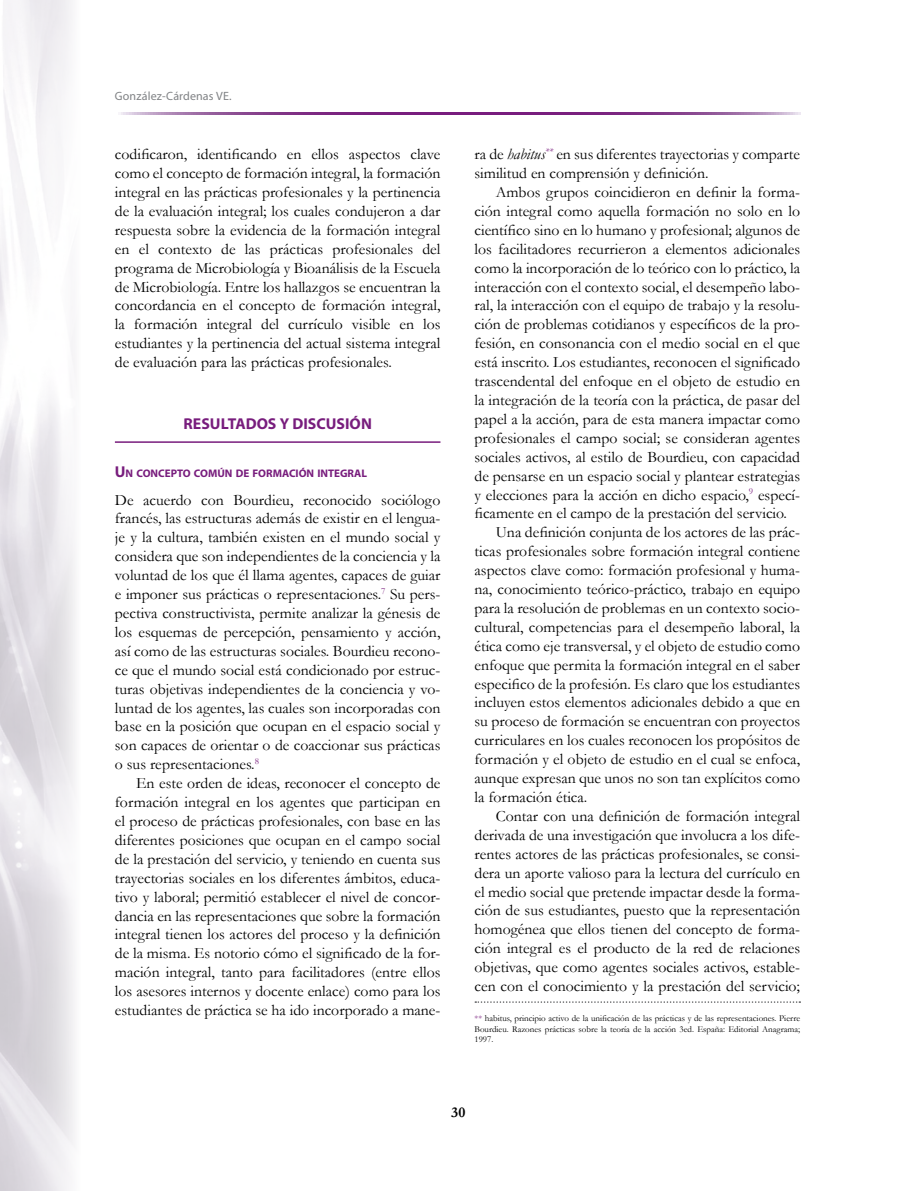
<style>
.page{position:relative;width:915px;height:1191px;background:#fff}
.page>*{position:absolute;margin:0;border:0;box-sizing:border-box;transform-origin:0 0}
.t1{font:15.75px/18.9px "Garamond";color:#000;text-align:justify}
.t2{font:700 15.75px "Myriad Pro";letter-spacing:.005em;color:#781d7d}
.t3{font:700 15px "Garamond";color:#000}
.t4{font:12px "Myriad Pro";letter-spacing:.01em;color:#808285}
.t5{font:700 10.95px "Myriad Pro";color:#781d7d}
.t6{font:9px/10.5px "Garamond";color:#000;text-align:justify}
.s1{font-size:15.75px}
.s2{font-style:italic}
.s3{color:#781d7d}
</style>
<div class="page">
<img style="left:0;top:0;width:76px;height:1191px">
<svg style="left:121px;top:112px;width:678px;height:2px"></svg>
<hr style="left:115px;top:441px;width:325px;height:2px;background:#781d7d">
<svg style="left:475px;top:1001px;width:325px;height:1px"></svg>
<p class="t4" style="left:115px;top:89px;width:118px">González-Cárdenas VE.</p>
<p class="t1" style="left:115px;top:144px;width:327px">codificaron, identificando en ellos aspectos clave como el concepto de formación integral, la formación integral en las prácticas profesionales y la pertinencia de la evaluación integral; los cuales condujeron a dar respuesta sobre la evidencia de la formación integral en el contexto de las prácticas profesionales del programa de Microbiología y Bioanálisis de la Escuela de Microbiología. Entre los hallazgos se encuentran la concordancia en el concepto de formación integral, la formación integral del currículo visible en los estudiantes y la pertinencia del actual sistema integral de evaluación para las prácticas profesionales.</p>
<p class="t2" style="left:183px;top:413px;width:190px">RESULTADOS Y DISCUSIÓN</p>
<p class="t5" style="left:115px;top:466px;width:254px"><span class="s1">U</span> N CONCEPTO COMÚN DE FORMACIÓN INTEGRAL</p>
<p class="t1" style="left:115px;top:490px;width:327px">De acuerdo con Bourdieu, reconocido sociólogo francés, las estructuras además de existir en el lengua&shy;je y la cultura, también existen en el mundo social y considera que son independientes de la conciencia y la voluntad de los que él llama agentes, capaces de guiar e imponer sus prácticas o representaciones.<sup>7</sup> Su pers&shy;pectiva constructivista, permite analizar la génesis de los esquemas de percepción, pensamiento y acción, así como de las estructuras sociales. Bourdieu recono&shy;ce que el mundo social está condicionado por estruc&shy;turas objetivas independientes de la conciencia y vo&shy;luntad de los agentes, las cuales son incorporadas con base en la posición que ocupan en el espacio social y son capaces de orientar o de coaccionar sus prácticas o sus representaciones.<sup>8</sup></p>
<p class="t1" style="left:115px;top:773px;width:327px;text-indent:21px">En este orden de ideas, reconocer el concepto de formación integral en los agentes que participan en el proceso de prácticas profesionales, con base en las diferentes posiciones que ocupan en el campo social de la prestación del servicio, y teniendo en cuenta sus trayectorias sociales en los diferentes ámbitos, educa&shy;tivo y laboral; permitió establecer el nivel de concor&shy;dancia en las representaciones que sobre la formación integral tienen los actores del proceso y la definición de la misma. Es notorio cómo el significado de la for&shy;mación integral, tanto para facilitadores (entre ellos los asesores internos y docente enlace) como para los estudiantes de práctica se ha ido incorporado a mane-</p>
<p class="t1" style="left:474px;top:144px;width:327px">ra de <span class="s2">habitus</span><sup>**</sup> en sus diferentes trayectorias y comparte similitud en comprensión y definición.</p>
<p class="t1" style="left:495px;top:182px;width:306px">Ambos grupos coincidieron en definir la forma-</p>
<p class="t1" style="left:474px;top:201px;width:327px">ción integral como aquella formación no solo en lo</p>
<p class="t1" style="left:474px;top:220px;width:327px">científico sino en lo humano y profesional; algunos de</p>
<p class="t1" style="left:474px;top:239px;width:327px">los facilitadores recurrieron a elementos adicionales</p>
<p class="t1" style="left:474px;top:258px;width:327px">como la incorporación de lo teórico con lo práctico, la</p>
<p class="t1" style="left:474px;top:277px;width:327px">interacción con el contexto social, el desempeño labo-</p>
<p class="t1" style="left:474px;top:296px;width:327px">ral, la interacción con el equipo de trabajo y la resolu-</p>
<p class="t1" style="left:474px;top:314px;width:327px">ción de problemas cotidianos y específicos de la pro-</p>
<p class="t1" style="left:474px;top:333px;width:327px">fesión, en consonancia con el medio social en el que</p>
<p class="t1" style="left:474px;top:352px;width:327px">está inscrito. Los estudiantes, reconocen el significado</p>
<p class="t1" style="left:474px;top:371px;width:327px">trascendental del enfoque en el objeto de estudio en</p>
<p class="t1" style="left:474px;top:390px;width:327px">la integración de la teoría con la práctica, de pasar del</p>
<p class="t1" style="left:474px;top:409px;width:327px">papel a la acción, para de esta manera impactar como</p>
<p class="t1" style="left:474px;top:428px;width:327px">profesionales el campo social; se consideran agentes</p>
<p class="t1" style="left:474px;top:447px;width:327px">sociales activos, al estilo de Bourdieu, con capacidad</p>
<p class="t1" style="left:474px;top:466px;width:327px">de pensarse en un espacio social y plantear estrategias</p>
<p class="t1" style="left:474px;top:485px;width:327px">y elecciones para la acción en dicho espacio,<sup>9</sup> especí-</p>
<p class="t1" style="left:474px;top:503px;width:314px">ficamente en el campo de la prestación del servicio.</p>
<p class="t1" style="left:495px;top:522px;width:306px">Una definición conjunta de los actores de las prác-</p>
<p class="t1" style="left:474px;top:541px;width:327px">ticas profesionales sobre formación integral contiene</p>
<p class="t1" style="left:474px;top:560px;width:327px">aspectos clave como: formación profesional y huma-</p>
<p class="t1" style="left:474px;top:579px;width:327px">na, conocimiento teórico-práctico, trabajo en equipo</p>
<p class="t1" style="left:474px;top:598px;width:327px">para la resolución de problemas en un contexto socio-</p>
<p class="t1" style="left:474px;top:617px;width:327px">cultural, competencias para el desempeño laboral, la</p>
<p class="t1" style="left:474px;top:636px;width:327px">ética como eje transversal, y el objeto de estudio como</p>
<p class="t1" style="left:474px;top:655px;width:327px">enfoque que permita la formación integral en el saber</p>
<p class="t1" style="left:474px;top:674px;width:327px">especifico de la profesión. Es claro que los estudiantes</p>
<p class="t1" style="left:474px;top:692px;width:327px">incluyen estos elementos adicionales debido a que en</p>
<p class="t1" style="left:474px;top:711px;width:327px">su proceso de formación se encuentran con proyectos</p>
<p class="t1" style="left:474px;top:730px;width:327px">curriculares en los cuales reconocen los propósitos de</p>
<p class="t1" style="left:474px;top:749px;width:327px">formación y el objeto de estudio en el cual se enfoca,</p>
<p class="t1" style="left:474px;top:768px;width:327px">aunque expresan que unos no son tan explícitos como</p>
<p class="t1" style="left:474px;top:787px;width:114px">la formación ética.</p>
<p class="t1" style="left:495px;top:806px;width:306px">Contar con una definición de formación integral</p>
<p class="t1" style="left:474px;top:825px;width:327px">derivada de una investigación que involucra a los dife-</p>
<p class="t1" style="left:474px;top:844px;width:327px">rentes actores de las prácticas profesionales, se consi-</p>
<p class="t1" style="left:474px;top:863px;width:327px">dera un aporte valioso para la lectura del currículo en</p>
<p class="t1" style="left:474px;top:881px;width:327px">el medio social que pretende impactar desde la forma-</p>
<p class="t1" style="left:474px;top:900px;width:327px">ción de sus estudiantes, puesto que la representación</p>
<p class="t1" style="left:474px;top:919px;width:327px">homogénea que ellos tienen del concepto de forma-</p>
<p class="t1" style="left:474px;top:938px;width:327px">ción integral es el producto de la red de relaciones</p>
<p class="t1" style="left:474px;top:957px;width:327px">objetivas, que como agentes sociales activos, estable-</p>
<p class="t1" style="left:474px;top:976px;width:327px">cen con el conocimiento y la prestación del servicio;</p>
<p class="t6" style="left:474px;top:1012px;width:327px"><span class="s3">**</span> habitus, principio activo de la unificación de las prácticas y de las representaciones. Pierre Bourdieu. Razones prácticas sobre la teoría de la acción 3ed. España: Editorial Anagrama; 1997.</p>
<p class="t3" style="left:451px;top:1102px;width:16px">30</p>
</div>
